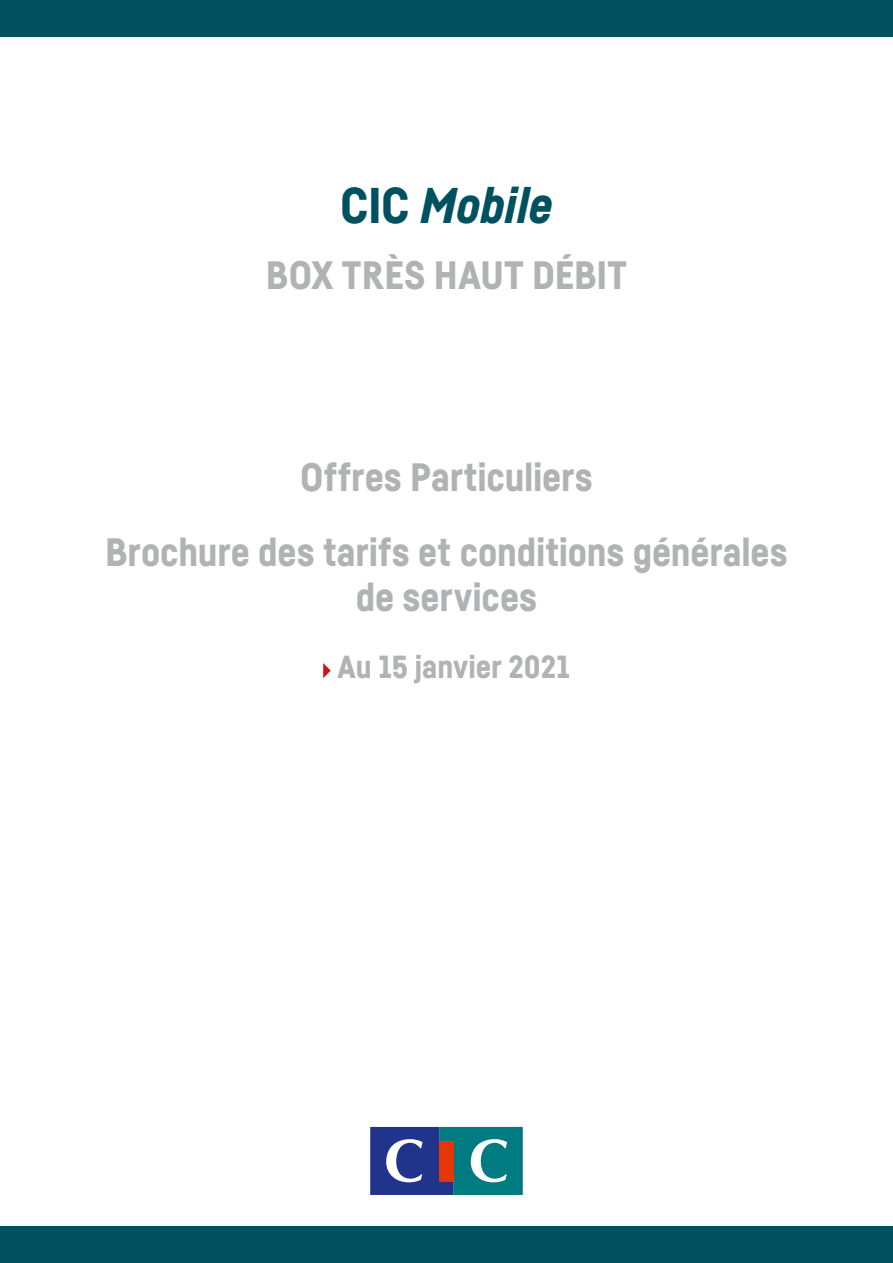
<style>
.page{position:relative;width:893px;height:1263px;background:#fff}
.page>*{position:absolute;margin:0;border:0;box-sizing:border-box;transform-origin:0 0}
.t1{font:italic 900 49.5px "Fabrikat";color:#00515f}
.t2{font:900 39px/74.7px "Fabrikat";letter-spacing:-.005em;color:#b1b2b3;text-align:center}
.t3{font:900 31.5px "Fabrikat";letter-spacing:-.005em;color:#b1b2b3}
.s1{font-style:normal}
</style>
<div class="page">
<div style="left:0;top:0;width:893px;height:36px;background:#00515f"></div>
<div style="left:0;top:1227px;width:893px;height:36px;background:#00515f"></div>
<svg style="left:370px;top:1127px;width:153px;height:68px;background:#2b6a94"></svg>
<div style="left:439px;top:1141px;width:15px;height:40px;background:#e63608"></div>
<svg style="left:323px;top:663px;width:8px;height:15px"></svg>
<p class="t1" style="left:340px;top:175px;width:214px"><span class="s1">CIC</span> Mobile</p>
<p class="t2" style="left:266px;top:237px;width:363px">BOX TRÈS HAUT DÉBIT</p>
<p class="t2" style="left:105px;top:439px;width:684px">Offres Particuliers<br>Brochure des tarifs et conditions générales</p>
<p class="t2" style="left:356px;top:559px;width:183px">de services</p>
<p class="t3" style="left:337px;top:647px;width:234px">Au 15 janvier 2021</p>
</div>
